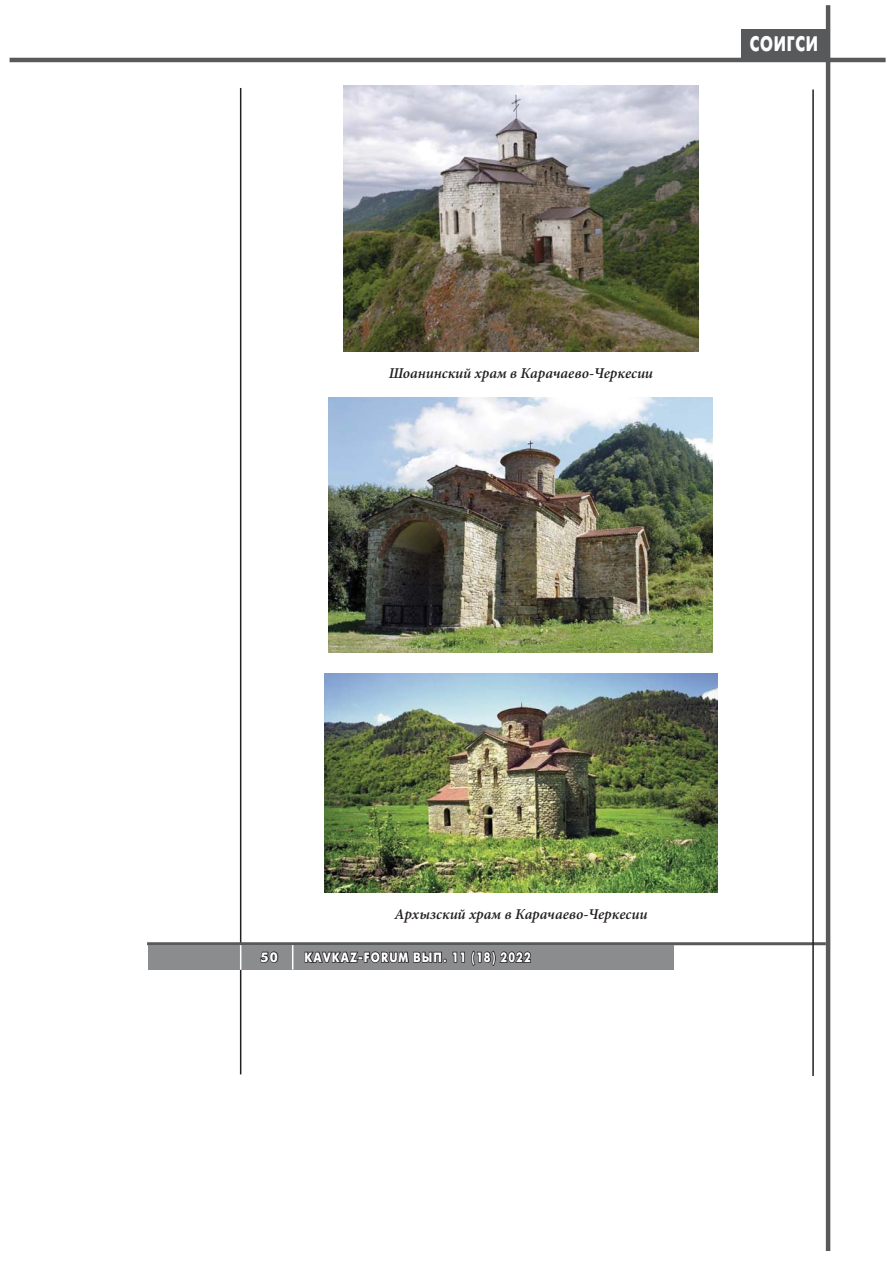
<style>
.page{position:relative;width:893px;height:1263px;background:#fff}
.page>*{position:absolute;margin:0;border:0;box-sizing:border-box;transform-origin:0 0}
.t1{font:700 21px "Futura Futuris C";letter-spacing:.05em;color:#fff;scale:.75 1}
.t2{font:italic 600 15px "Minion Pro";color:#231f20}
.t3{font:700 13.5px "Futura Futuris C";letter-spacing:.1em;color:#fff;scale:.83 1}
.t4{font:700 13.5px "Futura Futuris C";letter-spacing:.1em;color:#fff}
</style>
<div class="page">
<div style="left:742px;top:29px;width:84px;height:29px;background:#58595b"></div>
<hr style="left:826px;top:5px;width:4px;height:1246px;background:#58595b">
<hr style="left:10px;top:58px;width:875px;height:4px;background:#58595b">
<hr style="left:240px;top:88px;width:1px;height:986px;background:#231f20">
<hr style="left:147px;top:942px;width:679px;height:3px;background:#58595b">
<div style="left:148px;top:945px;width:526px;height:25px;background:#8a8c8e"></div>
<svg style="left:304px;top:950px;width:227px;height:16px"></svg>
<div style="left:270px;top:951px;width:8px;height:12px;border:2px solid #231f20;border-radius:50%"></div>
<svg style="left:260px;top:951px;width:16px;height:12px"></svg>
<hr style="left:812px;top:90px;width:2px;height:986px;background:#231f20">
<svg style="left:240px;top:945px;width:1px;height:25px"></svg>
<svg style="left:292px;top:945px;width:1px;height:25px"></svg>
<img style="left:344px;top:85px;width:354px;height:266px">
<img style="left:329px;top:398px;width:384px;height:255px">
<img style="left:324px;top:673px;width:393px;height:220px">
<h1 class="t1" style="left:750px;top:36px;width:93px">СОИГСИ</h1>
<p class="t2" style="left:389px;top:364px;width:266px">Шоанинский храм в Карачаево-Черкесии</p>
<p class="t2" style="left:394px;top:905px;width:255px">Архызский храм в Карачаево-Черкесии</p>
<p class="t4" style="left:261px;top:952px;width:19px">50</p>
<p class="t3" style="left:305px;top:952px;width:274px">KAVKAZ-FORUM ВЫП. 11 (18) 2022</p>
</div>
